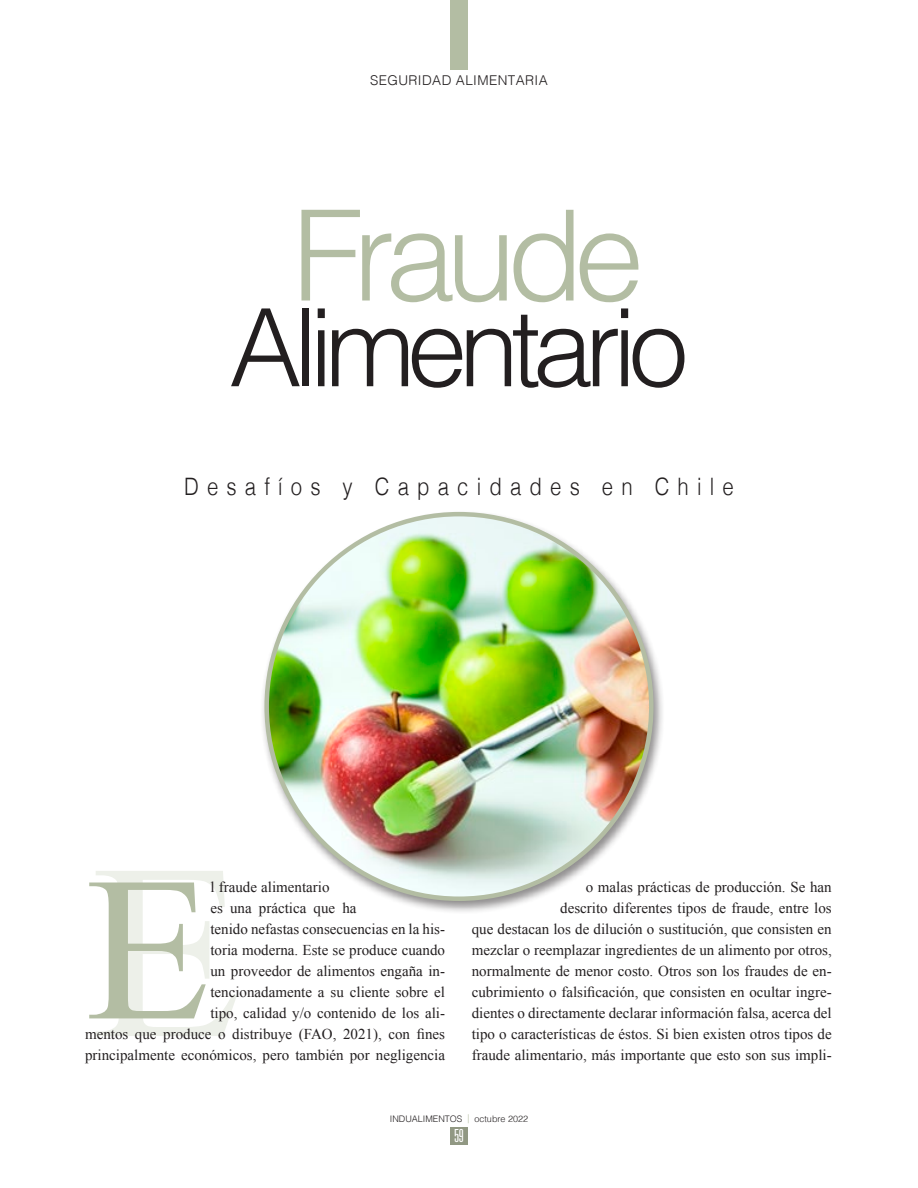
<style>
.page{position:relative;width:918px;height:1188px;background:#fff}
.page>*{position:absolute;margin:0;border:0;box-sizing:border-box;transform-origin:0 0}
.Capital{font:205.35px "Times New Roman";color:#b3bda3}
.t1{font:300 126px "Helvetica";letter-spacing:-.075em;color:#b3bda3}
.t2{font:300 108px "Helvetica";letter-spacing:-.075em;color:#231f20}
.Bajada_Titulo{font:300 24px "Helvetica";letter-spacing:.4em;color:#231f20;scale:.85 1}
.t3{font:300 ultra-condensed 18px "Univers";color:#fff}
.Capital-2{font:15px/21px "Times New Roman";color:#231f20;text-align:right}
.t4{font:300 13.5px "Helvetica";letter-spacing:.03em;color:#231f20}
.t5{font:300 9px "Helvetica";color:#231f20}
.s1{color:#b3bda3}
</style>
<div class="page">
<div style="left:450px;top:0;width:18px;height:69px;background:#b3bda3"></div>
<svg style="left:96px;top:871px;width:141px;height:165px"></svg>
<div style="left:450px;top:1127px;width:18px;height:17px;background:#919883"></div>
<div style="left:259px;top:509px;width:406px;height:405px;background:#231f20;opacity:.5"></div>
<img style="left:267px;top:514px;width:384px;height:385px;border-radius:192px">
<p class="t4" style="left:370px;top:68px;width:179px">SEGURIDAD ALIMENTARIA</p>
<p class="t1" style="left:292px;top:149px;width:353px">Fraude</p>
<p class="t2" style="left:229px;top:256px;width:461px">Alimentario</p>
<p class="Bajada_Titulo" style="left:184px;top:466px;width:648px">Desafíos y Capacidades en Chile</p>
<p class="Capital" style="left:85px;top:812px;width:127px">E</p>
<p class="Capital-2" style="left:210px;top:877px;width:121px">l fraude alimentario</p>
<p class="Capital-2" style="left:210px;top:898px;width:148px">es una práctica que ha</p>
<p class="Capital-2" style="left:210px;top:919px;width:236px">tenido nefastas consecuencias en la his-</p>
<p class="Capital-2" style="left:210px;top:940px;width:236px">toria moderna. Este se produce cuando</p>
<p class="Capital-2" style="left:210px;top:961px;width:236px">un proveedor de alimentos engaña in-</p>
<p class="Capital-2" style="left:210px;top:982px;width:236px">tencionadamente a su cliente sobre el</p>
<p class="Capital-2" style="left:210px;top:1003px;width:236px">tipo, calidad y/o contenido de los ali-</p>
<p class="Capital-2" style="left:85px;top:1024px;width:361px">mentos que produce o distribuye (FAO, 2021), con fines</p>
<p class="Capital-2" style="left:85px;top:1045px;width:362px">principalmente económicos, pero también por negligencia</p>
<p class="Capital-2" style="left:472px;top:877px;width:362px">o malas prácticas de producción. Se han<br>descrito diferentes tipos de fraude, entre los<br>que destacan los de dilución o sustitución, que consisten en mezclar o reemplazar ingredientes de un alimento por otros, normalmente de menor costo. Otros son los fraudes de en&shy;cubrimiento o falsificación, que consisten en ocultar ingre&shy;dientes o directamente declarar información falsa, acerca del tipo o características de éstos. Si bien existen otros tipos de fraude alimentario, más importante que esto son sus impli-</p>
<p class="t5" style="left:390px;top:1111px;width:140px">INDUALIMENTOS <span class="s1">|</span> octubre 2022</p>
<p class="t3" style="left:454px;top:1126px;width:11px">59</p>
</div>
